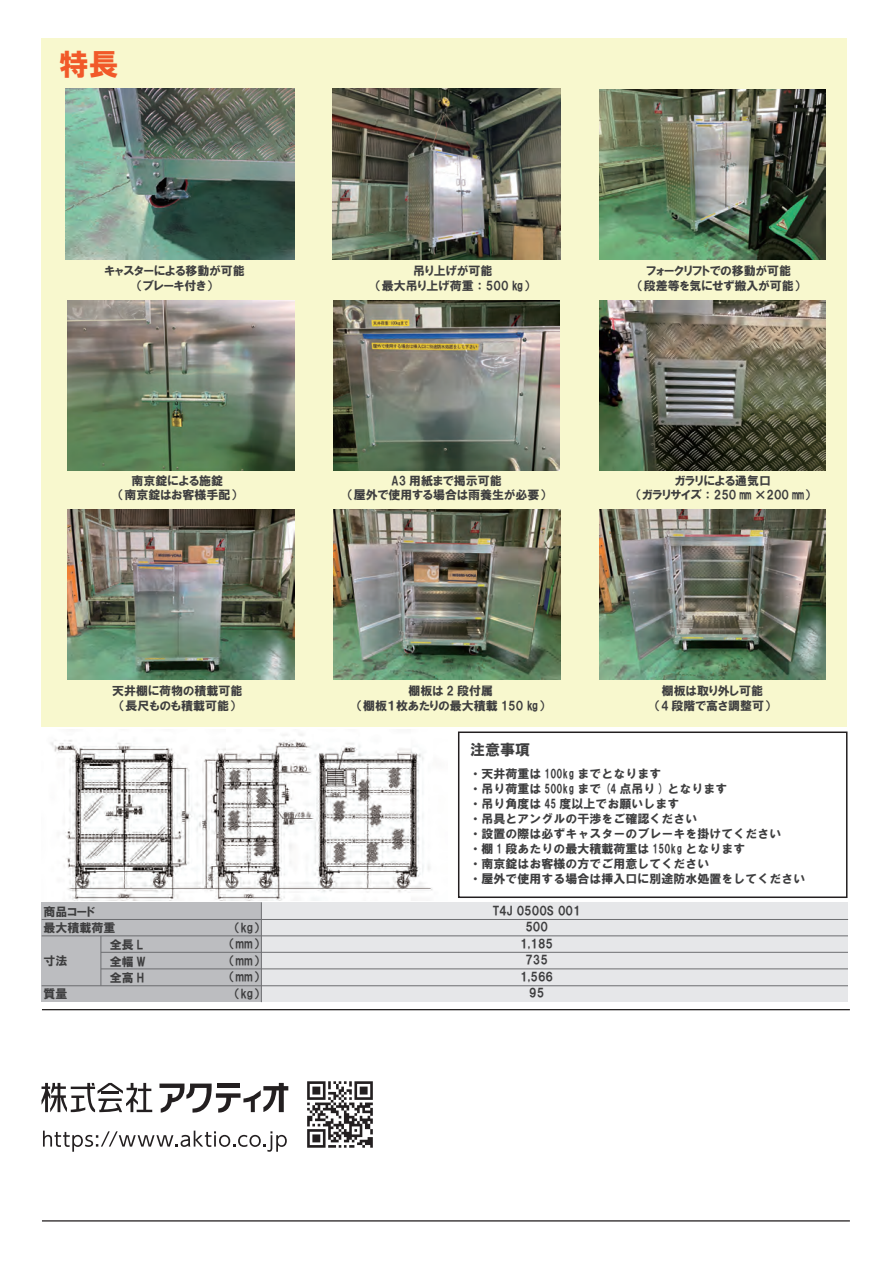
<style>
.page{position:relative;width:893px;height:1263px;background:#fff}
.page>*{position:absolute;margin:0;border:0;box-sizing:border-box;transform-origin:0 0}
.t1{font:30px "HGP Soei Kakugothic UB";color:#f15929}
.t2{font:15px "HGP Soei Kakugothic UB";color:#3e3e3f}
.t3{font:12px/16.5px "HGP Soei Kakugothic UB";color:#3e3e3f;text-align:center}
.t4{font:12px/15px "HG Soei Kakugothic UB";color:#3e3e3f}
</style>
<div class="page">
<div style="left:42px;top:39px;width:805px;height:688px;background:#f8f8ce"></div>
<img style="left:67px;top:301px;width:227px;height:170px">
<img style="left:333px;top:301px;width:227px;height:170px">
<img style="left:599px;top:301px;width:227px;height:170px">
<img style="left:67px;top:510px;width:227px;height:170px">
<img style="left:333px;top:510px;width:227px;height:170px">
<img style="left:599px;top:510px;width:227px;height:170px">
<img style="left:50px;top:733px;width:383px;height:167px">
<div style="left:458px;top:731px;width:389px;height:167px;border:2px solid #231f20"></div>
<img style="left:66px;top:88px;width:228px;height:172px">
<img style="left:333px;top:88px;width:228px;height:172px">
<img style="left:599px;top:89px;width:227px;height:170px">
<hr style="left:42px;top:1220px;width:808px;height:1px;background:#231f20">
<svg style="left:159px;top:1083px;width:129px;height:30px"></svg>
<svg style="left:42px;top:1083px;width:110px;height:29px"></svg>
<svg style="left:43px;top:1130px;width:244px;height:22px"></svg>
<img style="left:307px;top:1081px;width:66px;height:67px">
<hr style="left:42px;top:1009px;width:808px;height:1px;background:#231f20">
<div style="left:42px;top:902px;width:806px;height:100px;background:#e6e7e9"></div>
<div style="left:42px;top:902px;width:219px;height:100px;background:#bcbdc0"></div>
<hr style="left:261px;top:902px;width:1px;height:100px;background:#6c6d70">
<hr style="left:42px;top:985px;width:806px;height:1px;background:#6c6d70">
<hr style="left:101px;top:968px;width:747px;height:1px;background:#6c6d70">
<hr style="left:101px;top:952px;width:747px;height:1px;background:#6c6d70">
<hr style="left:42px;top:935px;width:806px;height:1px;background:#6c6d70">
<hr style="left:42px;top:919px;width:806px;height:1px;background:#6c6d70">
<hr style="left:101px;top:936px;width:1px;height:50px;background:#6c6d70">
<h1 class="t1" style="left:59px;top:49px;width:61px">特長</h1>
<p class="t3" style="left:105px;top:263px;width:142px;line-height:14.9px">キャスターによる移動が可能（ブレーキ付き）</p>
<p class="t3" style="left:376px;top:263px;width:155px;line-height:15px">吊り上げが可能<br>（最大吊り上げ荷重： 500 ㎏）</p>
<p class="t3" style="left:638px;top:263px;width:163px;line-height:15px">フォークリフトでの移動が可能<br>（段差等を気にせず搬入が可能）</p>
<p class="t3" style="left:118px;top:473px;width:119px;line-height:14.9px">南京錠による施錠<br>（南京錠はお客様手配）</p>
<p class="t3" style="left:348px;top:473px;width:199px;line-height:14.9px">A3 用紙まで掲示可能<br>（屋外で使用する場合は雨養生が必要）</p>
<p class="t3" style="left:636px;top:473px;width:175px;line-height:14.9px">ガラリによる通気口<br>（ガラリサイズ： 250 ㎜ ×200 ㎜）</p>
<p class="t3" style="left:112px;top:683px;width:132px;line-height:14.9px">天井棚に荷物の積載可能（長尺ものも積載可能）</p>
<p class="t3" style="left:357px;top:683px;width:189px;line-height:14.9px">棚板は 2 段付属<br>（棚板１枚あたりの最大積載 150 ㎏）</p>
<p class="t3" style="left:655px;top:683px;width:116px;line-height:14.9px">棚板は取り外し可能（4 段階で高さ調整可）</p>
<p class="t2" style="left:470px;top:742px;width:61px">注意事項</p>
<p class="t3" style="left:43px;top:903px;width:74px;text-align:left">商品コード<br>最大積載荷重</p>
<p class="t3" style="left:43px;top:953px;width:26px">寸法</p>
<p class="t3" style="left:43px;top:986px;width:26px">質量</p>
<p class="t3" style="left:110px;top:937px;width:37px;text-align:left">全長 L全幅 W全高 H</p>
<p class="t3" style="left:230px;top:919px;width:31px">（kg）（mm）（mm）（mm）（kg）</p>
<p class="t4" style="left:470px;top:766px;width:337px">・天井荷重は 100kg までとなります<br>・吊り荷重は 500kg まで (4 点吊り ) となります<br>・吊り角度は 45 度以上でお願いします<br>・吊具とアングルの干渉をご確認ください<br>・設置の際は必ずキャスターのブレーキを掛けてください<br>・棚 1 段あたりの最大積載荷重は 150kg となります<br>・南京錠はお客様の方でご用意してください<br>・屋外で使用する場合は挿入口に別途防水処置をしてください</p>
<p class="t3" style="left:493px;top:902px;width:89px">T4J 0500S 001<br>500<br>1,185<br>735<br>1,566<br>95</p>
</div>
